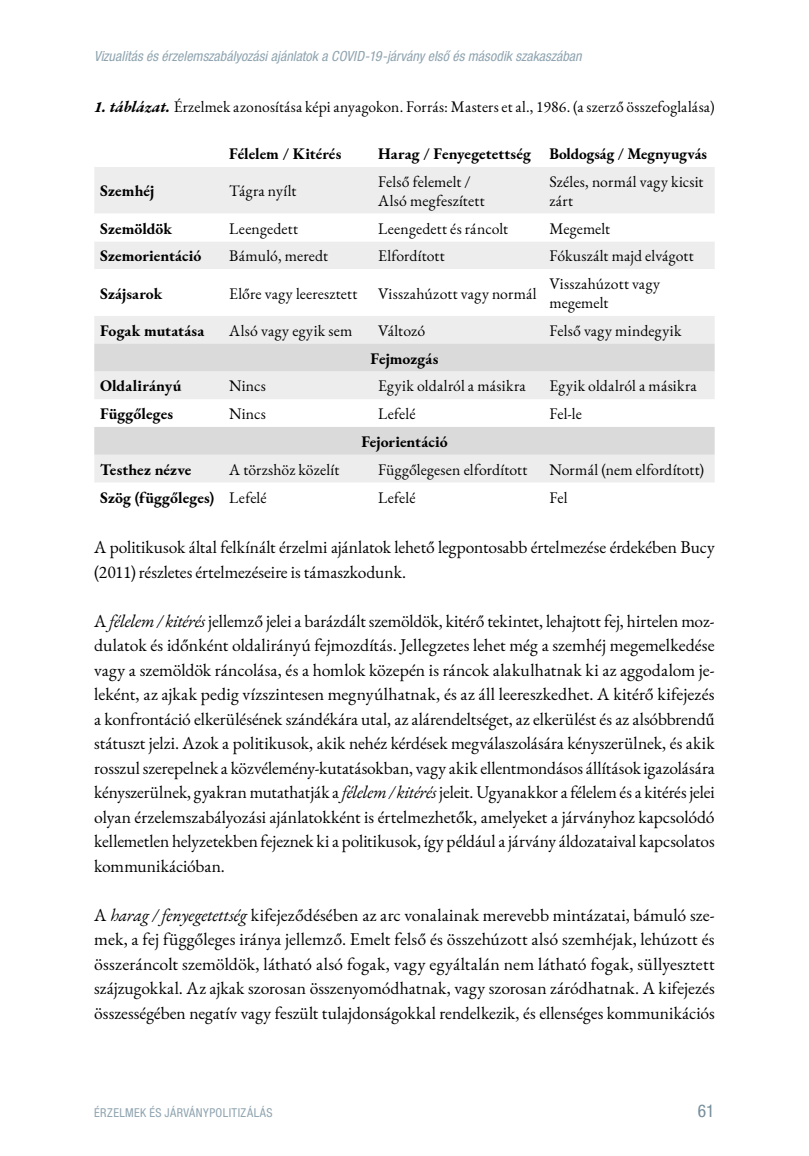
<style>
.page{position:relative;width:809px;height:1156px;background:#fff}
.page>*{position:absolute;margin:0;border:0;box-sizing:border-box;transform-origin:0 0}
.t1{font:17.5px/24.5px "EB Garamond";letter-spacing:-.005em;color:#000;text-align:justify}
.t2{font:condensed 17.5px "Helvetica Neue LT Pro";color:#758d9a}
.t3{font:15.75px/18.9px "EB Garamond";letter-spacing:.01em;color:#000}
.t4{font:700 15.75px "EB Garamond";letter-spacing:.005em;color:#000}
.t5{font:italic condensed 14px "Helvetica Neue LT Pro";letter-spacing:.005em;color:#8fa4b0}
.t6{font:condensed 12.25px "Helvetica Neue LT Pro";letter-spacing:.035em;color:#8fa4b0}
.s1{font-weight:700;font-style:italic}
.s2{font-weight:400}
.s3{font-style:italic}
</style>
<div class="page">
<div style="left:94px;top:167px;width:620px;height:315px;background:#ededed"></div>
<svg style="left:94px;top:214px;width:620px;height:102px"></svg>
<svg style="left:94px;top:344px;width:620px;height:111px"></svg>
<p class="t5" style="left:94px;top:48px;width:489px">Vizualitás és érzelemszabályozási ajánlatok a COVID-19-járvány első és második szakaszában</p>
<p class="t3" style="left:94px;top:97px;width:622px"><span class="s1">1. táblázat.</span> Érzelmek azonosítása képi anyagokon. Forrás: Masters et al., 1986. (a szerző összefoglalása)</p>
<p class="t4" style="left:229px;top:144px;width:113px">Félelem / Kitérés</p>
<p class="t4" style="left:378px;top:144px;width:330px">Harag / Fenyegetettség Boldogság / Megnyugvás</p>
<p class="t4" style="left:100px;top:181px;width:56px">Szemhéj</p>
<p class="t3" style="left:229px;top:182px;width:69px">Tágra nyílt</p>
<p class="t3" style="left:378px;top:172px;width:108px">Felső felemelt /<br>Alsó megfeszített</p>
<p class="t3" style="left:549px;top:172px;width:156px">Széles, normál vagy kicsit zárt</p>
<p class="t4" style="left:100px;top:218px;width:73px">Szemöldök</p>
<p class="t3" style="left:229px;top:219px;width:70px">Leengedett</p>
<p class="t3" style="left:378px;top:219px;width:131px">Leengedett és ráncolt</p>
<p class="t3" style="left:549px;top:219px;width:62px">Megemelt</p>
<p class="t4" style="left:100px;top:246px;width:103px">Szemorientáció</p>
<p class="t3" style="left:229px;top:247px;width:100px">Bámuló, meredt</p>
<p class="t3" style="left:378px;top:247px;width:68px">Elfordított</p>
<p class="t3" style="left:549px;top:247px;width:146px">Fókuszált majd elvágott</p>
<p class="t4" style="left:100px;top:283px;width:64px">Szájsarok</p>
<p class="t3" style="left:229px;top:284px;width:130px">Előre vagy leeresztett</p>
<p class="t3" style="left:378px;top:284px;width:160px">Visszahúzott vagy normál</p>
<p class="t3" style="left:549px;top:275px;width:112px">Visszahúzott vagy megemelt</p>
<p class="t4" style="left:100px;top:320px;width:106px">Fogak mutatása</p>
<p class="t3" style="left:229px;top:321px;width:124px">Alsó vagy egyik sem</p>
<p class="t3" style="left:378px;top:321px;width:49px">Változó</p>
<p class="t3" style="left:549px;top:321px;width:134px">Felső vagy mindegyik</p>
<p class="t4" style="left:370px;top:348px;width:69px">Fejmozgás</p>
<p class="t4" style="left:100px;top:376px;width:83px">Oldalirányú</p>
<p class="t3" style="left:229px;top:377px;width:38px">Nincs</p>
<p class="t3" style="left:378px;top:377px;width:149px">Egyik oldalról a másikra</p>
<p class="t3" style="left:549px;top:377px;width:149px">Egyik oldalról a másikra</p>
<p class="t4" style="left:100px;top:404px;width:74px">Függőleges</p>
<p class="t3" style="left:229px;top:405px;width:38px">Nincs</p>
<p class="t3" style="left:378px;top:405px;width:39px">Lefelé</p>
<p class="t3" style="left:549px;top:405px;width:34px">Fel-le</p>
<p class="t4" style="left:361px;top:431px;width:88px">Fejorientáció</p>
<p class="t4" style="left:100px;top:459px;width:93px">Testhez nézve</p>
<p class="t3" style="left:229px;top:460px;width:112px">A törzshöz közelít</p>
<p class="t3" style="left:378px;top:460px;width:151px">Függőlegesen elfordított</p>
<p class="t3" style="left:549px;top:460px;width:156px">Normál (nem elfordított)</p>
<p class="t4" style="left:100px;top:487px;width:168px">Szög (függőleges) <span class="s2">Lefelé</span></p>
<p class="t3" style="left:378px;top:488px;width:39px">Lefelé</p>
<p class="t3" style="left:549px;top:488px;width:20px">Fel</p>
<p class="t1" style="left:94px;top:535px;width:622px">A politikusok által felkínált érzelmi ajánlatok lehető legpontosabb értelmezése érdekében Bucy (2011) részletes értelmezéseire is támaszkodunk.</p>
<p class="t1" style="left:94px;top:608px;width:622px">A <span class="s3">félelem / kitérés</span> jellemző jelei a barázdált szemöldök, kitérő tekintet, lehajtott fej, hirtelen moz&shy;dulatok és időnként oldalirányú fejmozdítás. Jellegzetes lehet még a szemhéj megemelkedése vagy a szemöldök ráncolása, és a homlok közepén is ráncok alakulhatnak ki az aggodalom je&shy;leként, az ajkak pedig vízszintesen megnyúlhatnak, és az áll leereszkedhet. A kitérő kifejezés a konfrontáció elkerülésének szándékára utal, az alárendeltséget, az elkerülést és az alsóbbrendű státuszt jelzi. Azok a politikusok, akik nehéz kérdések megválaszolására kényszerülnek, és akik rosszul szerepelnek a közvélemény-kutatásokban, vagy akik ellentmondásos állítások igazolására kényszerülnek, gyakran mutathatják a <span class="s3">félelem / kitérés</span> jeleit. Ugyanakkor a félelem és a kitérés jelei olyan érzelemszabályozási ajánlatokként is értelmezhetők, amelyeket a járványhoz kapcsolódó kellemetlen helyzetekben fejeznek ki a politikusok, így például a járvány áldozataival kapcsolatos kommunikációban.</p>
<p class="t1" style="left:94px;top:902px;width:622px">A <span class="s3">harag / fenyegetettség</span> kifejeződésében az arc vonalainak merevebb mintázatai, bámuló sze&shy;mek, a fej függőleges iránya jellemző. Emelt felső és összehúzott alsó szemhéjak, lehúzott és összeráncolt szemöldök, látható alsó fogak, vagy egyáltalán nem látható fogak, süllyesztett szájzugokkal. Az ajkak szorosan összenyomódhatnak, vagy szorosan záródhatnak. A kifejezés összességében negatív vagy feszült tulajdonságokkal rendelkezik, és ellenséges kommunikációs</p>
<p class="t6" style="left:94px;top:1105px;width:180px">ÉRZELMEK ÉS JÁRVÁNYPOLITIZÁLÁS</p>
<p class="t2" style="left:698px;top:1100px;width:18px">61</p>
</div>
